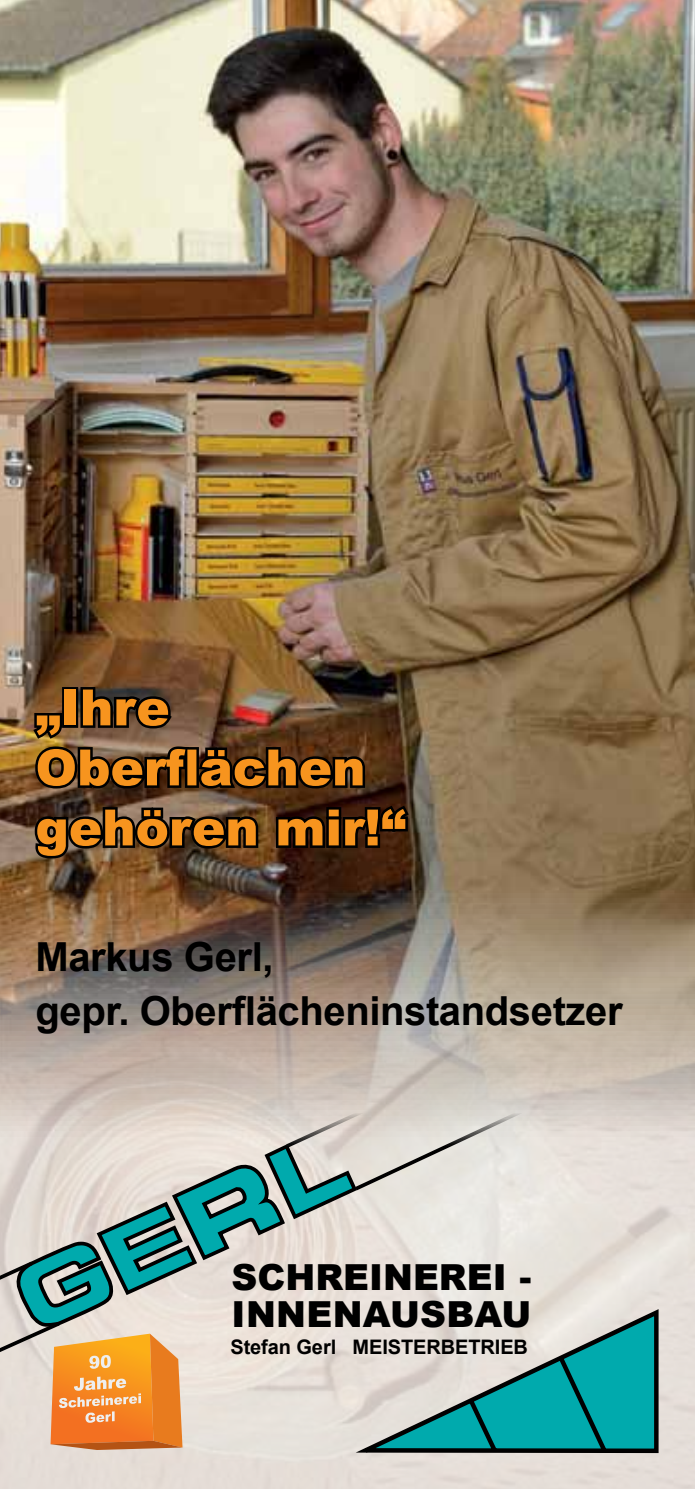
<style>
.page{position:relative;width:695px;height:1489px;background:#fff}
.page>*{position:absolute;margin:0;border:0;box-sizing:border-box;transform-origin:0 0}
.t1{font:900 50px/60px "Arial";color:#f7941e}
.t2{font:700 40px/54px "Arial";letter-spacing:-.01em;color:#000}
.t3{font:900 35.75px/36.8px "Arial";color:#000}
.t4{font:700 20px "Arial";letter-spacing:-.005em;color:#000}
</style>
<div class="page">
<img style="left:0;top:0;width:694px;height:1007px">
<img style="left:0;top:1007px;width:694px;height:481px">
<img style="left:30px;top:684px;width:337px;height:108px">
<svg style="left:31px;top:804px;width:230px;height:58px;background:#443223"></svg>
<svg style="left:273px;top:802px;width:139px;height:48px;background:#221007"></svg>
<svg style="left:359px;top:1450px;width:301px;height:5px;background:#63605e"></svg>
<svg style="left:0;top:1113px;width:663px;height:337px;background:#bdc8be"></svg>
<p class="t1" style="left:35px;top:676px;width:372px">„Ihre<br>Oberflächen gehören mir!“</p>
<p class="t2" style="left:35px;top:931px;width:588px">Markus Gerl,<br>gepr. Oberflächeninstandsetzer</p>
<p class="t3" style="left:231px;top:1257px;width:301px">SCHREINEREI -<br>INNENAUSBAU</p>
<p class="t4" style="left:230px;top:1333px;width:299px">Stefan Gerl MEISTERBETRIEB</p>
</div>
